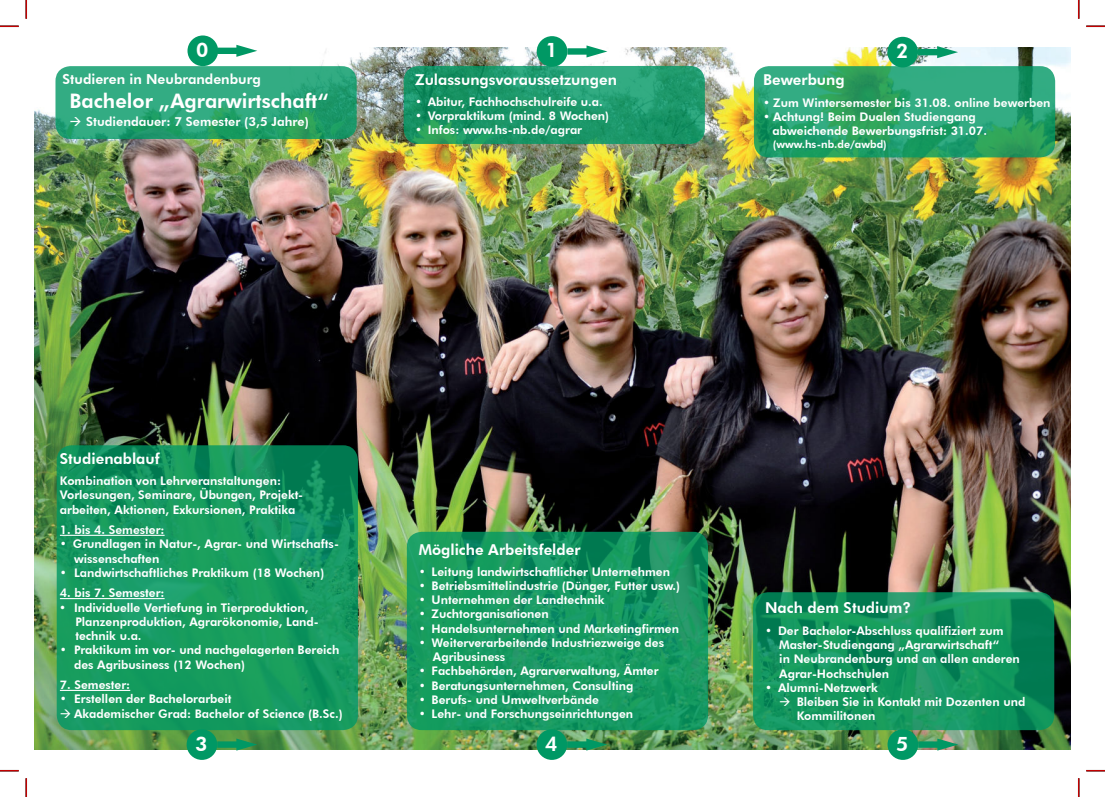
<style>
.page{position:relative;width:1105px;height:797px;background:#fff}
.page>*{position:absolute;margin:0;border:0;box-sizing:border-box;transform-origin:0 0}
.t1{font:800 20px "Futura BT";color:#fff}
.t2{font:800 15px "Futura BT";color:#fff}
.t3{font:800 13.75px "Futura BT";color:#fff}
.t4{font:800 12.5px "Futura BT";color:#fff}
.t5{font:800 11.88px/14.2px "Futura BT";color:#fff}
.t6{font:800 10.62px "Futura BT";color:#fff}
</style>
<div class="page">
<img style="left:35px;top:48px;width:1035px;height:701px">
<svg style="left:55px;top:66px;width:302px;height:73px;background:#2ca67a"></svg>
<svg style="left:404px;top:66px;width:301px;height:78px;background:#1d986a"></svg>
<svg style="left:754px;top:66px;width:301px;height:91px;background:#2aa36f"></svg>
<svg style="left:57px;top:445px;width:301px;height:285px;background:#14975f"></svg>
<svg style="left:753px;top:592px;width:301px;height:138px;background:#11915c"></svg>
<svg style="left:407px;top:532px;width:301px;height:198px;background:#169760"></svg>
<div style="left:887px;top:37px;width:31px;height:30px;background:#009864;border-radius:50%"></div>
<svg style="left:918px;top:46px;width:40px;height:12px"></svg>
<div style="left:537px;top:36px;width:30px;height:31px;background:#009864;border-radius:50%"></div>
<svg style="left:567px;top:45px;width:40px;height:12px"></svg>
<div style="left:187px;top:35px;width:31px;height:31px;background:#009864;border-radius:50%"></div>
<svg style="left:217px;top:45px;width:40px;height:12px"></svg>
<div style="left:187px;top:729px;width:30px;height:31px;background:#009864;border-radius:50%"></div>
<svg style="left:217px;top:738px;width:40px;height:12px"></svg>
<div style="left:536px;top:729px;width:31px;height:31px;background:#009864;border-radius:50%"></div>
<svg style="left:567px;top:738px;width:40px;height:12px"></svg>
<div style="left:887px;top:729px;width:31px;height:31px;background:#009864;border-radius:50%"></div>
<svg style="left:918px;top:738px;width:40px;height:12px"></svg>
<hr style="left:60px;top:535px;width:105px;height:1px;background:#fff">
<hr style="left:60px;top:598px;width:105px;height:1px;background:#fff">
<hr style="left:60px;top:690px;width:70px;height:1px;background:#fff">
<svg style="left:0;top:25px;width:19px;height:2px"></svg>
<svg style="left:1086px;top:25px;width:19px;height:2px"></svg>
<svg style="left:0;top:770px;width:19px;height:1px"></svg>
<svg style="left:1086px;top:770px;width:19px;height:1px"></svg>
<svg style="left:25px;top:0;width:2px;height:19px"></svg>
<svg style="left:25px;top:778px;width:2px;height:19px"></svg>
<svg style="left:1078px;top:0;width:1px;height:19px"></svg>
<svg style="left:1078px;top:778px;width:1px;height:19px"></svg>
<svg style="left:71px;top:116px;width:10px;height:10px"></svg>
<svg style="left:61px;top:709px;width:10px;height:8px"></svg>
<svg style="left:780px;top:697px;width:10px;height:9px"></svg>
<h1 class="t1" style="left:196px;top:42px;width:14px">0</h1>
<h1 class="t1" style="left:545px;top:42px;width:14px">1</h1>
<h1 class="t1" style="left:896px;top:43px;width:14px">2</h1>
<p class="t3" style="left:63px;top:71px;width:200px">Studieren in Neubrandenburg</p>
<h1 class="t1" style="left:70px;top:89px;width:260px">Bachelor „Agrarwirtschaft“</h1>
<p class="t4" style="left:86px;top:113px;width:224px">Studiendauer: 7 Semester (3,5 Jahre)</p>
<p class="t2" style="left:415px;top:74px;width:203px">Zulassungsvoraussetzungen</p>
<p class="t5" style="left:415px;top:94px;width:189px">• Abitur, Fachhochschulreife u.a.</p>
<p class="t5" style="left:415px;top:108px;width:196px">• Vorpraktikum (mind. 8 Wochen)</p>
<p class="t5" style="left:415px;top:123px;width:168px">• Infos: www.hs-nb.de/agrar</p>
<p class="t2" style="left:763px;top:70px;width:83px">Bewerbung</p>
<p class="t5" style="left:763px;top:95px;width:289px">• Zum Wintersemester bis 31.08. online bewerben</p>
<p class="t5" style="left:773px;top:109px;width:216px;text-indent:-9px">• Achtung! Beim Dualen Studiengang abweichende Bewerbungsfrist: 31.07.</p>
<p class="t6" style="left:773px;top:138px;width:115px">(www.hs-nb.de/awbd)</p>
<p class="t2" style="left:60px;top:450px;width:101px">Studienablauf</p>
<p class="t5" style="left:60px;top:473px;width:245px">Kombination von Lehrveranstaltungen:<br>Vorlesungen, Seminare, Übungen, Projekt&shy;arbeiten, Aktionen, Exkursionen, Praktika</p>
<p class="t5" style="left:60px;top:522px;width:106px">1. bis 4. Semester:</p>
<p class="t5" style="left:74px;top:537px;width:266px;text-indent:-14px">• Grundlagen in Natur-, Agrar- und Wirtschafts&shy;wissenschaften</p>
<p class="t5" style="left:60px;top:565px;width:266px">• Landwirtschaftliches Praktikum (18 Wochen)</p>
<p class="t5" style="left:60px;top:586px;width:106px">4. bis 7. Semester:</p>
<p class="t5" style="left:75px;top:600px;width:245px;text-indent:-16px">• Individuelle Vertiefung in Tierproduktion,<br>Planzenproduktion, Agrarökonomie, Land&shy;technik u.a.</p>
<p class="t5" style="left:74px;top:643px;width:267px;text-indent:-14px">• Praktikum im vor- und nachgelagerten Bereich des Agribusiness (12 Wochen)</p>
<p class="t5" style="left:60px;top:677px;width:72px">7. Semester:</p>
<p class="t5" style="left:74px;top:692px;width:270px;text-indent:-14px">• Erstellen der Bachelorarbeit<br>Akademischer Grad: Bachelor of Science (B.Sc.)</p>
<p class="t2" style="left:419px;top:540px;width:163px">Mögliche Arbeitsfelder</p>
<p class="t5" style="left:419px;top:564px;width:253px">• Leitung landwirtschaftlicher Unternehmen</p>
<p class="t5" style="left:419px;top:578px;width:263px">• Betriebsmittelindustrie (Dünger, Futter usw.)</p>
<p class="t5" style="left:419px;top:592px;width:187px">• Unternehmen der Landtechnik</p>
<p class="t5" style="left:419px;top:607px;width:132px">• Zuchtorganisationen</p>
<p class="t5" style="left:419px;top:621px;width:262px">• Handelsunternehmen und Marketingfirmen</p>
<p class="t5" style="left:433px;top:635px;width:233px;text-indent:-14px">• Weiterverarbeitende Industriezweige des<br>Agribusiness</p>
<p class="t5" style="left:419px;top:664px;width:241px">• Fachbehörden, Agrarverwaltung, Ämter</p>
<p class="t5" style="left:419px;top:678px;width:216px">• Beratungsunternehmen, Consulting</p>
<p class="t5" style="left:419px;top:692px;width:182px">• Berufs- und Umweltverbände</p>
<p class="t5" style="left:419px;top:706px;width:216px">• Lehr- und Forschungseinrichtungen</p>
<p class="t2" style="left:765px;top:598px;width:147px">Nach dem Studium?</p>
<p class="t5" style="left:779px;top:623px;width:242px;text-indent:-14px">• Der Bachelor-Abschluss qualifiziert zum Master-Studiengang „Agrarwirtschaft“<br>in Neubrandenburg und an allen anderen Agrar-Hochschulen</p>
<p class="t5" style="left:797px;top:680px;width:230px;text-indent:-32px">• Alumni-Netzwerk<br>Bleiben Sie in Kontakt mit Dozenten und<br>Kommilitonen</p>
<h1 class="t1" style="left:195px;top:735px;width:14px">3</h1>
<h1 class="t1" style="left:545px;top:735px;width:14px">4</h1>
<h1 class="t1" style="left:896px;top:735px;width:14px">5</h1>
</div>
